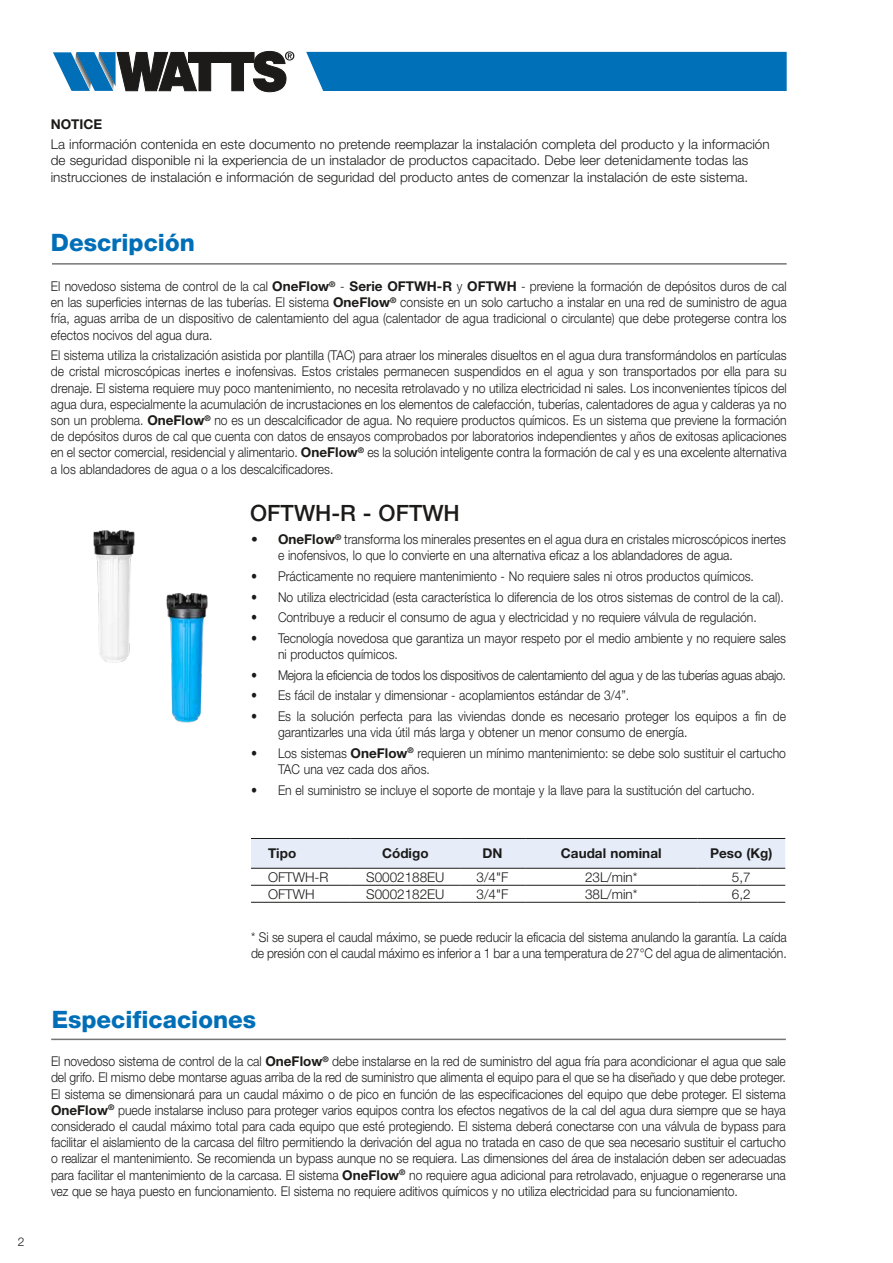
<style>
.page{position:relative;width:893px;height:1263px;background:#fff}
.page>*{position:absolute;margin:0;border:0;box-sizing:border-box;transform-origin:0 0}
.t1{font:800 24px "Helvetica Neue LT Std";color:#006fb8}
.t2{font:500 22.5px "Helvetica Neue LT Std";color:#1c1b1a}
.t3{font:300 13.5px/16.2px "Helvetica Neue LT Std";color:#1c1b1a;scale:.9 1}
.t4{font:300 13.5px/16.2px "Helvetica Neue LT Std";color:#1c1b1a}
.t5{font:300 13.5px "Helvetica Neue LT Std";letter-spacing:-.02em;color:#1c1b1a;scale:.9 1}
.t6{font:300 13.5px "Helvetica Neue LT Std";color:#1c1b1a;scale:.89 1}
.t7{font:700 13.5px "Helvetica Neue LT Std";color:#1c1b1a}
.t8{font:300 12px "Helvetica Neue LT Std";color:#1c1b1a}
.s1{font-weight:700}
</style>
<div class="page">
<svg style="left:53px;top:51px;width:241px;height:41px"></svg>
<div style="left:306px;top:52px;width:481px;height:39px;background:#0070b9"></div>
<div style="left:251px;top:839px;width:534px;height:29px;background:#e6edf8"></div>
<hr style="left:251px;top:838px;width:100px;height:1px;background:#1c1b1a">
<hr style="left:351px;top:838px;width:109px;height:1px;background:#1c1b1a">
<hr style="left:460px;top:838px;width:65px;height:1px;background:#1c1b1a">
<hr style="left:525px;top:838px;width:172px;height:1px;background:#1c1b1a">
<hr style="left:697px;top:838px;width:88px;height:1px;background:#1c1b1a">
<hr style="left:251px;top:868px;width:100px;height:1px;background:#1c1b1a">
<hr style="left:351px;top:868px;width:109px;height:1px;background:#1c1b1a">
<hr style="left:460px;top:868px;width:65px;height:1px;background:#1c1b1a">
<hr style="left:525px;top:868px;width:172px;height:1px;background:#1c1b1a">
<hr style="left:697px;top:868px;width:88px;height:1px;background:#1c1b1a">
<hr style="left:251px;top:885px;width:100px;height:1px;background:#1c1b1a">
<hr style="left:351px;top:885px;width:109px;height:1px;background:#1c1b1a">
<hr style="left:460px;top:885px;width:65px;height:1px;background:#1c1b1a">
<hr style="left:525px;top:885px;width:172px;height:1px;background:#1c1b1a">
<hr style="left:697px;top:885px;width:88px;height:1px;background:#1c1b1a">
<hr style="left:251px;top:902px;width:100px;height:1px;background:#1c1b1a">
<hr style="left:351px;top:902px;width:109px;height:1px;background:#1c1b1a">
<hr style="left:460px;top:902px;width:65px;height:1px;background:#1c1b1a">
<hr style="left:525px;top:902px;width:172px;height:1px;background:#1c1b1a">
<hr style="left:697px;top:902px;width:88px;height:1px;background:#1c1b1a">
<hr style="left:52px;top:263px;width:735px;height:2px;background:#747575">
<hr style="left:51px;top:1038px;width:735px;height:2px;background:#747575">
<img style="left:93px;top:530px;width:42px;height:133px">
<img style="left:133px;top:574px;width:75px;height:149px">
<p class="t8" style="left:18px;top:1234px;width:8px">2</p>
<p class="t7" style="left:51px;top:116px;width:53px">NOTICE</p>
<p class="t4" style="left:51px;top:136px;width:720px">La información contenida en este documento no pretende reemplazar la instalación completa del producto y la información de seguridad disponible ni la experiencia de un instalador de productos capacitado. Debe leer detenidamente todas las instrucciones de instalación e información de seguridad del producto antes de comenzar la instalación de este sistema.</p>
<h1 class="t1" style="left:51px;top:228px;width:146px">Descripción</h1>
<p class="t3" style="left:51px;top:278px;width:819px;text-align:justify">El novedoso sistema de control de la cal <span class="s1">OneFlow</span><sup>®</sup> - <span class="s1">Serie OFTWH-R</span> y <span class="s1">OFTWH</span> - previene la formación de depósitos duros de cal en las superficies internas de las tuberías. El sistema <span class="s1">OneFlow</span><sup>®</sup> consiste en un solo cartucho a instalar en una red de suministro de agua fría, aguas arriba de un dispositivo de calentamiento del agua (calentador de agua tradicional o circulante) que debe protegerse contra los efectos nocivos del agua dura.</p>
<p class="t3" style="left:51px;top:347px;width:819px;text-align:justify">El sistema utiliza la cristalización asistida por plantilla (TAC) para atraer los minerales disueltos en el agua dura transformándolos en partículas de cristal microscópicas inertes e inofensivas. Estos cristales permanecen suspendidos en el agua y son transportados por ella para su drenaje. El sistema requiere muy poco mantenimiento, no necesita retrolavado y no utiliza electricidad ni sales. Los inconvenientes típicos del agua dura, especialmente la acumulación de incrustaciones en los elementos de calefacción, tuberías, calentadores de agua y calderas ya no son un problema. <span class="s1">OneFlow</span><sup>®</sup> no es un descalcificador de agua. No requiere productos químicos. Es un sistema que previene la formación de depósitos duros de cal que cuenta con datos de ensayos comprobados por laboratorios independientes y años de exitosas aplicaciones en el sector comercial, residencial y alimentario. <span class="s1">OneFlow</span><sup>®</sup> es la solución inteligente contra la formación de cal y es una excelente alternativa a los ablandadores de agua o a los descalcificadores.</p>
<h2 class="t2" style="left:250px;top:500px;width:211px">OFTWH-R - OFTWH</h2>
<p class="t3" style="left:278px;top:531px;width:566px;text-indent:-27px"><span class="s1">• OneFlow</span><sup>®</sup> transforma los minerales presentes en el agua dura en cristales microscópicos inertes e inofensivos, lo que lo convierte en una alternativa eficaz a los ablandadores de agua.</p>
<p class="t3" style="left:251px;top:568px;width:560px">• Prácticamente no requiere mantenimiento - No requiere sales ni otros productos químicos.</p>
<p class="t3" style="left:251px;top:588px;width:593px">• No utiliza electricidad (esta característica lo diferencia de los otros sistemas de control de la cal).</p>
<p class="t3" style="left:251px;top:609px;width:564px">• Contribuye a reducir el consumo de agua y electricidad y no requiere válvula de regulación.</p>
<p class="t3" style="left:278px;top:630px;width:566px;text-indent:-27px">• Tecnología novedosa que garantiza un mayor respeto por el medio ambiente y no requiere sales ni productos químicos.</p>
<p class="t5" style="left:251px;top:667px;width:596px">• Mejora la eficiencia de todos los dispositivos de calentamiento del agua y de las tuberías aguas abajo.</p>
<p class="t6" style="left:251px;top:687px;width:426px">• Es fácil de instalar y dimensionar - acoplamientos estándar de 3/4”.</p>
<p class="t3" style="left:278px;top:708px;width:566px;text-indent:-27px">• Es la solución perfecta para las viviendas donde es necesario proteger los equipos a fin de garantizarles una vida útil más larga y obtener un menor consumo de energía.</p>
<p class="t3" style="left:278px;top:745px;width:566px;text-indent:-27px">• Los sistemas <span class="s1">OneFlow</span><sup>®</sup> requieren un mínimo mantenimiento: se debe solo sustituir el cartucho<br>TAC una vez cada dos años.</p>
<p class="t3" style="left:251px;top:781px;width:561px">• En el suministro se incluye el soporte de montaje y la llave para la sustitución del cartucho.</p>
<p class="t7" style="left:268px;top:845px;width:30px">Tipo</p>
<p class="t7" style="left:382px;top:845px;width:48px">Código</p>
<p class="t7" style="left:482px;top:845px;width:22px">DN</p>
<p class="t7" style="left:561px;top:845px;width:102px">Caudal nominal</p>
<p class="t7" style="left:710px;top:845px;width:64px">Peso (Kg)</p>
<p class="t4" style="left:268px;top:868px;width:62px">OFTWH-R</p>
<p class="t4" style="left:366px;top:868px;width:80px">S0002188EU</p>
<p class="t4" style="left:477px;top:868px;width:33px">3/4"F</p>
<p class="t4" style="left:585px;top:868px;width:54px">23L/min*</p>
<p class="t4" style="left:732px;top:868px;width:20px">5,7</p>
<p class="t4" style="left:268px;top:885px;width:48px">OFTWH</p>
<p class="t4" style="left:366px;top:885px;width:80px">S0002182EU</p>
<p class="t4" style="left:477px;top:885px;width:33px">3/4"F</p>
<p class="t4" style="left:585px;top:885px;width:54px">38L/min*</p>
<p class="t4" style="left:732px;top:885px;width:20px">6,2</p>
<p class="t3" style="left:251px;top:929px;width:597px">* Si se supera el caudal máximo, se puede reducir la eficacia del sistema anulando la garantía. La caída de presión con el caudal máximo es inferior a 1 bar a una temperatura de 27°C del agua de alimentación.</p>
<h1 class="t1" style="left:52px;top:1005px;width:206px">Especificaciones</h1>
<p class="t3" style="left:51px;top:1053px;width:818px;text-align:justify">El novedoso sistema de control de la cal <span class="s1">OneFlow</span><sup>®</sup> debe instalarse en la red de suministro del agua fría para acondicionar el agua que sale del grifo. El mismo debe montarse aguas arriba de la red de suministro que alimenta el equipo para el que se ha diseñado y que debe proteger.<br>El sistema se dimensionará para un caudal máximo o de pico en función de las especificaciones del equipo que debe proteger. El sistema <span class="s1">OneFlow</span><sup>®</sup> puede instalarse incluso para proteger varios equipos contra los efectos negativos de la cal del agua dura siempre que se haya considerado el caudal máximo total para cada equipo que esté protegiendo. El sistema deberá conectarse con una válvula de bypass para facilitar el aislamiento de la carcasa del filtro permitiendo la derivación del agua no tratada en caso de que sea necesario sustituir el cartucho o realizar el mantenimiento. Se recomienda un bypass aunque no se requiera. Las dimensiones del área de instalación deben ser adecuadas para facilitar el mantenimiento de la carcasa. El sistema <span class="s1">OneFlow</span><sup>®</sup> no requiere agua adicional para retrolavado, enjuague o regenerarse una vez que se haya puesto en funcionamiento. El sistema no requiere aditivos químicos y no utiliza electricidad para su funcionamiento.</p>
</div>
